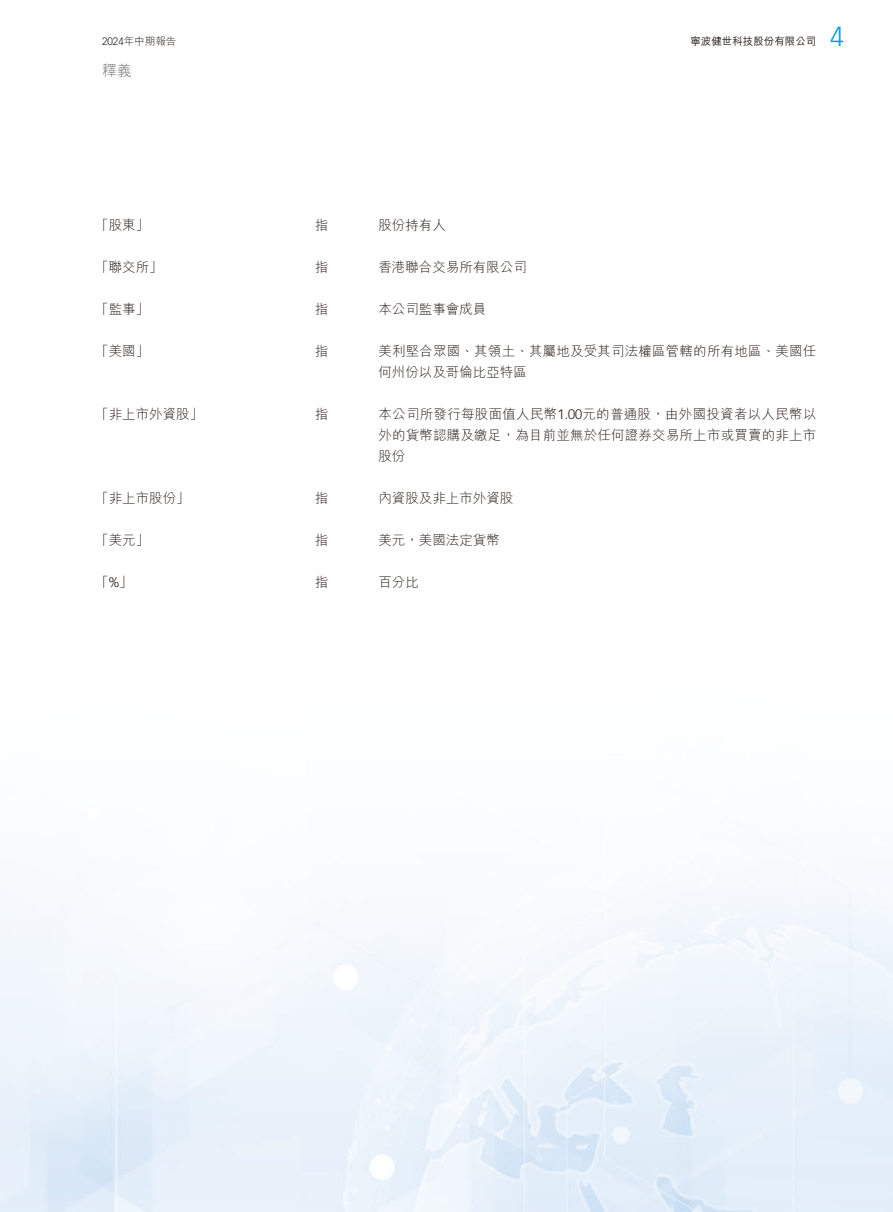
<style>
.page{position:relative;width:893px;height:1212px;background:#fff}
.page>*{position:absolute;margin:0;border:0;box-sizing:border-box;transform-origin:0 0}
.t1{font:300 27px "Vectora LT Std";color:#009ad9}
.t2{font:300 15px "M Hei HK";color:#727272}
.t3{font:300 13.5px/21px "M Hei HK";letter-spacing:.015em;color:#231916}
.t4{font:500 10.5px "M Hei HK";color:#231916}
.t5{font:300 10.5px "M Hei HK";color:#231916}
.s1{font-family:"Vectora LT Std"}
</style>
<div class="page">
<p class="t5" style="left:102px;top:34px;width:76px"><span class="s1">2024</span>年中期報告</p>
<p class="t2" style="left:102px;top:60px;width:31px">釋義</p>
<p class="t4" style="left:690px;top:33px;width:127px">寧波健世科技股份有限公司</p>
<h1 class="t1" style="left:830px;top:21px;width:16px">4</h1>
<p class="t3" style="left:95px;top:214px;width:55px">「股東」</p>
<p class="t3" style="left:315px;top:214px;width:15px">指</p>
<p class="t3" style="left:378px;top:214px;width:69px">股份持有人</p>
<p class="t3" style="left:95px;top:256px;width:69px">「聯交所」</p>
<p class="t3" style="left:315px;top:256px;width:15px">指</p>
<p class="t3" style="left:378px;top:256px;width:150px">香港聯合交易所有限公司</p>
<p class="t3" style="left:95px;top:298px;width:55px">「監事」</p>
<p class="t3" style="left:315px;top:298px;width:15px">指</p>
<p class="t3" style="left:378px;top:298px;width:109px">本公司監事會成員</p>
<p class="t3" style="left:95px;top:340px;width:55px">「美國」</p>
<p class="t3" style="left:315px;top:340px;width:15px">指</p>
<p class="t3" style="left:378px;top:340px;width:439px">美利堅合眾國、其領土、其屬地及受其司法權區管轄的所有地區、美國任</p>
<p class="t3" style="left:95px;top:403px;width:109px">「非上市外資股」</p>
<p class="t3" style="left:315px;top:403px;width:15px">指</p>
<p class="t3" style="left:378px;top:361px;width:150px">何州份以及哥倫比亞特區</p>
<p class="t3" style="left:378px;top:403px;width:440px">本公司所發行每股面值人民幣<span class="s1">1.00</span>元的普通股，由外國投資者以人民幣以</p>
<p class="t3" style="left:95px;top:487px;width:96px">「非上市股份」</p>
<p class="t3" style="left:315px;top:487px;width:15px">指</p>
<p class="t3" style="left:378px;top:424px;width:439px">外的貨幣認購及繳足，為目前並無於任何證券交易所上市或買賣的非上市股份</p>
<p class="t3" style="left:378px;top:487px;width:136px">內資股及非上市外資股</p>
<p class="t3" style="left:95px;top:529px;width:55px">「美元」</p>
<p class="t3" style="left:315px;top:529px;width:15px">指</p>
<p class="t3" style="left:378px;top:529px;width:123px">美元，美國法定貨幣</p>
<p class="t3" style="left:95px;top:571px;width:39px">「<span class="s1">%</span>」</p>
<p class="t3" style="left:315px;top:571px;width:15px">指</p>
<p class="t3" style="left:378px;top:571px;width:42px">百分比</p>
</div>
